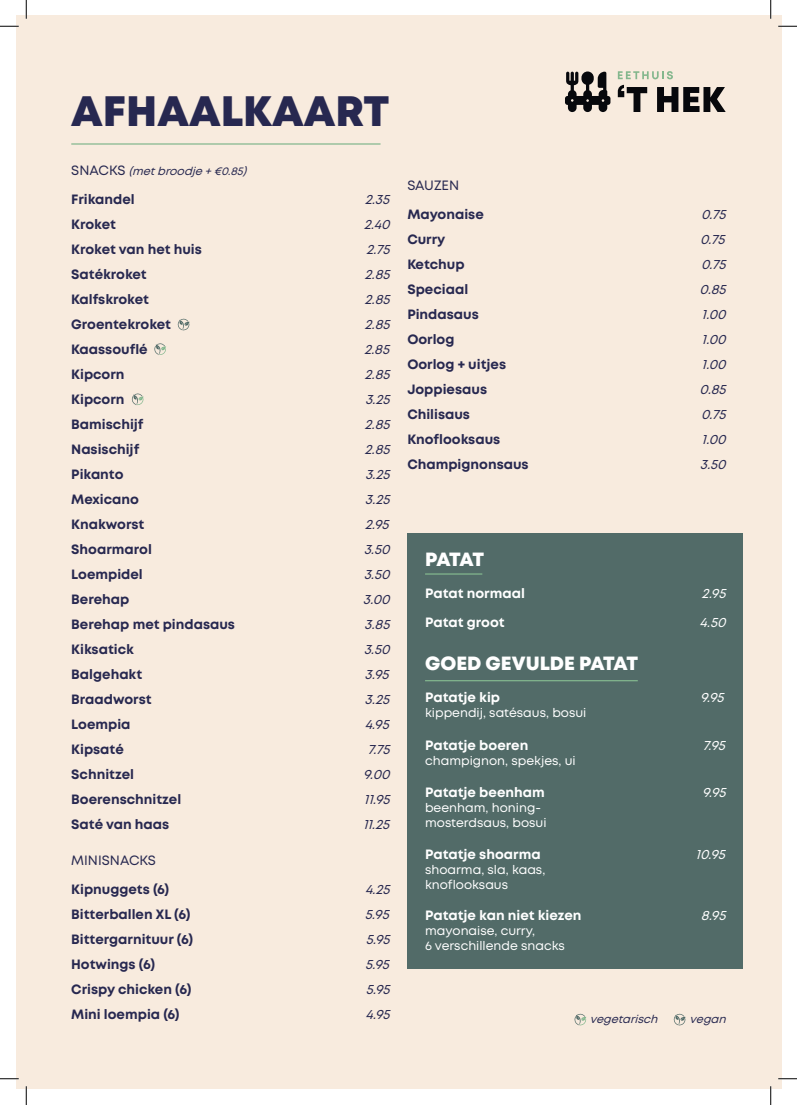
<style>
.page{position:relative;width:797px;height:1105px;background:#fff}
.page>*{position:absolute;margin:0;border:0;box-sizing:border-box;transform-origin:0 0}
.t1{font:800 42.5px "Mont";color:#272850}
.t2{font:800 19.12px "Mont";color:#fff}
.t3{font:700 13.5px "Mont";color:#272850}
.t4{font:italic 13.5px "Mont";color:#272850}
.t5{font:700 13.5px "Mont";color:#fff}
.t6{font:italic 13.5px "Mont";color:#fff}
.t7{font:13.5px "Mont";color:#272850}
.t8{font:12.38px/14.9px "Mont";color:#fff}
.t9{font:italic 11.25px "Mont";color:#272850}
.s1{font-style:normal;font-size:13.5px}
</style>
<div class="page">
<div style="left:16px;top:16px;width:765px;height:1073px;background:#f8ebde"></div>
<hr style="left:71px;top:143px;width:309px;height:2px;background:#83b78e">
<svg style="left:618px;top:71px;width:55px;height:8px"></svg>
<svg style="left:617px;top:85px;width:30px;height:27px"></svg>
<svg style="left:657px;top:87px;width:68px;height:25px"></svg>
<svg style="left:565px;top:71px;width:45px;height:41px"></svg>
<div style="left:407px;top:534px;width:336px;height:435px;background:#526b68"></div>
<hr style="left:425px;top:573px;width:57px;height:2px;background:#83b78e">
<hr style="left:425px;top:680px;width:212px;height:1px;background:#83b78e">
<svg style="left:131px;top:393px;width:13px;height:12px"></svg>
<svg style="left:154px;top:343px;width:12px;height:12px"></svg>
<svg style="left:177px;top:319px;width:13px;height:12px"></svg>
<svg style="left:574px;top:1014px;width:12px;height:12px"></svg>
<svg style="left:673px;top:1014px;width:12px;height:12px"></svg>
<svg style="left:0;top:25px;width:19px;height:2px"></svg>
<svg style="left:778px;top:25px;width:19px;height:2px"></svg>
<svg style="left:0;top:1078px;width:19px;height:1px"></svg>
<svg style="left:778px;top:1078px;width:19px;height:1px"></svg>
<svg style="left:25px;top:0;width:2px;height:19px"></svg>
<svg style="left:25px;top:1086px;width:2px;height:19px"></svg>
<svg style="left:770px;top:0;width:1px;height:19px"></svg>
<svg style="left:770px;top:1086px;width:1px;height:19px"></svg>
<h1 class="t1" style="left:71px;top:84px;width:319px">AFHAALKAART</h1>
<p class="t9" style="left:71px;top:164px;width:180px"><span class="s1">S N A C K S</span> (metbroodje+€0.85)</p>
<p class="t3" style="left:71px;top:190px;width:65px">Frikandel</p>
<p class="t4" style="left:365px;top:190px;width:31px">2.35</p>
<p class="t3" style="left:71px;top:215px;width:46px">Kroket</p>
<p class="t4" style="left:364px;top:215px;width:32px">2.40</p>
<p class="t3" style="left:71px;top:240px;width:132px">Kroket van het huis</p>
<p class="t4" style="left:366px;top:240px;width:30px">2.75</p>
<p class="t3" style="left:71px;top:265px;width:77px">Satékroket</p>
<p class="t4" style="left:364px;top:265px;width:31px">2.85</p>
<p class="t3" style="left:71px;top:290px;width:79px">Kalfskroket</p>
<p class="t4" style="left:364px;top:290px;width:31px">2.85</p>
<p class="t3" style="left:71px;top:315px;width:101px">Groentekroket</p>
<p class="t4" style="left:364px;top:315px;width:31px">2.85</p>
<p class="t3" style="left:71px;top:340px;width:78px">Kaassouflé</p>
<p class="t4" style="left:364px;top:340px;width:31px">2.85</p>
<p class="t3" style="left:71px;top:365px;width:55px">Kipcorn</p>
<p class="t4" style="left:364px;top:365px;width:31px">2.85</p>
<p class="t3" style="left:71px;top:390px;width:55px">Kipcorn</p>
<p class="t4" style="left:365px;top:390px;width:31px">3.25</p>
<p class="t3" style="left:71px;top:415px;width:74px">Bamischijf</p>
<p class="t4" style="left:364px;top:415px;width:31px">2.85</p>
<p class="t3" style="left:71px;top:440px;width:69px">Nasischijf</p>
<p class="t4" style="left:364px;top:440px;width:31px">2.85</p>
<p class="t3" style="left:71px;top:465px;width:54px">Pikanto</p>
<p class="t4" style="left:365px;top:465px;width:31px">3.25</p>
<p class="t3" style="left:71px;top:490px;width:69px">Mexicano</p>
<p class="t4" style="left:365px;top:490px;width:31px">3.25</p>
<p class="t3" style="left:71px;top:515px;width:74px">Knakworst</p>
<p class="t4" style="left:365px;top:515px;width:30px">2.95</p>
<p class="t3" style="left:71px;top:540px;width:82px">Shoarmarol</p>
<p class="t4" style="left:364px;top:540px;width:32px">3.50</p>
<p class="t3" style="left:71px;top:565px;width:73px">Loempidel</p>
<p class="t4" style="left:364px;top:565px;width:32px">3.50</p>
<p class="t3" style="left:71px;top:590px;width:60px">Berehap</p>
<p class="t4" style="left:363px;top:590px;width:33px">3.00</p>
<p class="t3" style="left:71px;top:615px;width:165px">Berehap met pindasaus</p>
<p class="t4" style="left:364px;top:615px;width:31px">3.85</p>
<p class="t3" style="left:71px;top:640px;width:64px">Kiksatick</p>
<p class="t4" style="left:364px;top:640px;width:32px">3.50</p>
<p class="t3" style="left:71px;top:665px;width:72px">Balgehakt</p>
<p class="t4" style="left:364px;top:665px;width:30px">3.95</p>
<p class="t3" style="left:71px;top:690px;width:82px">Braadworst</p>
<p class="t4" style="left:364px;top:690px;width:31px">3.25</p>
<p class="t3" style="left:71px;top:715px;width:61px">Loempia</p>
<p class="t4" style="left:365px;top:715px;width:30px">4.95</p>
<p class="t3" style="left:71px;top:740px;width:54px">Kipsaté</p>
<p class="t4" style="left:367px;top:740px;width:28px">7.75</p>
<p class="t3" style="left:71px;top:765px;width:64px">Schnitzel</p>
<p class="t4" style="left:363px;top:765px;width:32px">9.00</p>
<p class="t3" style="left:71px;top:790px;width:111px">Boerenschnitzel</p>
<p class="t4" style="left:364px;top:790px;width:32px">11.95</p>
<p class="t3" style="left:71px;top:815px;width:100px">Saté van haas</p>
<p class="t4" style="left:363px;top:815px;width:32px">11.25</p>
<p class="t7" style="left:71px;top:851px;width:86px">MINISNACKS</p>
<p class="t3" style="left:71px;top:880px;width:99px">Kipnuggets (6)</p>
<p class="t4" style="left:365px;top:880px;width:31px">4.25</p>
<p class="t3" style="left:71px;top:905px;width:121px">Bitterballen XL (6)</p>
<p class="t4" style="left:365px;top:905px;width:30px">5.95</p>
<p class="t3" style="left:71px;top:930px;width:123px">Bittergarnituur (6)</p>
<p class="t4" style="left:366px;top:930px;width:30px">5.95</p>
<p class="t3" style="left:71px;top:955px;width:85px">Hotwings (6)</p>
<p class="t4" style="left:365px;top:955px;width:30px">5.95</p>
<p class="t3" style="left:71px;top:980px;width:122px">Crispy chicken (6)</p>
<p class="t4" style="left:366px;top:980px;width:30px">5.95</p>
<p class="t3" style="left:71px;top:1005px;width:110px">Mini loempia (6)</p>
<p class="t4" style="left:365px;top:1005px;width:30px">4.95</p>
<p class="t7" style="left:407px;top:177px;width:53px">SAUZEN</p>
<p class="t3" style="left:407px;top:205px;width:78px">Mayonaise</p>
<p class="t4" style="left:701px;top:205px;width:31px">0.75</p>
<p class="t3" style="left:407px;top:230px;width:40px">Curry</p>
<p class="t4" style="left:700px;top:230px;width:31px">0.75</p>
<p class="t3" style="left:407px;top:255px;width:59px">Ketchup</p>
<p class="t4" style="left:701px;top:255px;width:31px">0.75</p>
<p class="t3" style="left:407px;top:280px;width:62px">Speciaal</p>
<p class="t4" style="left:699px;top:280px;width:32px">0.85</p>
<p class="t3" style="left:407px;top:305px;width:73px">Pindasaus</p>
<p class="t4" style="left:701px;top:305px;width:30px">1.00</p>
<p class="t3" style="left:407px;top:330px;width:49px">Oorlog</p>
<p class="t4" style="left:701px;top:330px;width:30px">1.00</p>
<p class="t3" style="left:407px;top:355px;width:100px">Oorlog + uitjes</p>
<p class="t4" style="left:701px;top:355px;width:30px">1.00</p>
<p class="t3" style="left:407px;top:380px;width:81px">Joppiesaus</p>
<p class="t4" style="left:699px;top:380px;width:32px">0.85</p>
<p class="t3" style="left:407px;top:405px;width:64px">Chilisaus</p>
<p class="t4" style="left:701px;top:405px;width:31px">0.75</p>
<p class="t3" style="left:407px;top:430px;width:94px">Knoflooksaus</p>
<p class="t4" style="left:701px;top:430px;width:30px">1.00</p>
<p class="t3" style="left:407px;top:455px;width:123px">Champignonsaus</p>
<p class="t4" style="left:699px;top:455px;width:32px">3.50</p>
<h2 class="t2" style="left:425px;top:547px;width:61px">PATAT</h2>
<p class="t5" style="left:425px;top:585px;width:101px">Patat normaal</p>
<p class="t6" style="left:701px;top:585px;width:30px">2.95</p>
<p class="t5" style="left:425px;top:614px;width:81px">Patat groot</p>
<p class="t6" style="left:699px;top:614px;width:32px">4.50</p>
<h2 class="t2" style="left:425px;top:651px;width:214px">GOED GEVULDE PATAT</h2>
<p class="t5" style="left:425px;top:689px;width:77px">Patatje kip</p>
<p class="t6" style="left:700px;top:689px;width:30px">9.95</p>
<p class="t8" style="left:425px;top:705px;width:163px">kippendij, satésaus, bosui</p>
<p class="t5" style="left:425px;top:736px;width:105px">Patatje boeren</p>
<p class="t6" style="left:702px;top:736px;width:29px">7.95</p>
<p class="t8" style="left:425px;top:753px;width:152px">champignon, spekjes, ui</p>
<p class="t5" style="left:425px;top:783px;width:121px">Patatje beenham</p>
<p class="t6" style="left:702px;top:783px;width:30px">9.95</p>
<p class="t8" style="left:425px;top:800px;width:123px">beenham, honing&shy;mosterdsaus, bosui</p>
<p class="t5" style="left:425px;top:845px;width:117px">Patatje shoarma</p>
<p class="t6" style="left:695px;top:846px;width:36px">10.95</p>
<p class="t8" style="left:425px;top:862px;width:122px">shoarma, sla, kaas, knoflooksaus</p>
<p class="t5" style="left:425px;top:906px;width:158px">Patatje kan niet kiezen</p>
<p class="t6" style="left:701px;top:906px;width:31px">8.95</p>
<p class="t8" style="left:425px;top:923px;width:141px">mayonaise, curry,<br>6 verschillende snacks</p>
<p class="t9" style="left:590px;top:1012px;width:73px">vegetarisch</p>
<p class="t9" style="left:689px;top:1012px;width:41px">vegan</p>
</div>
